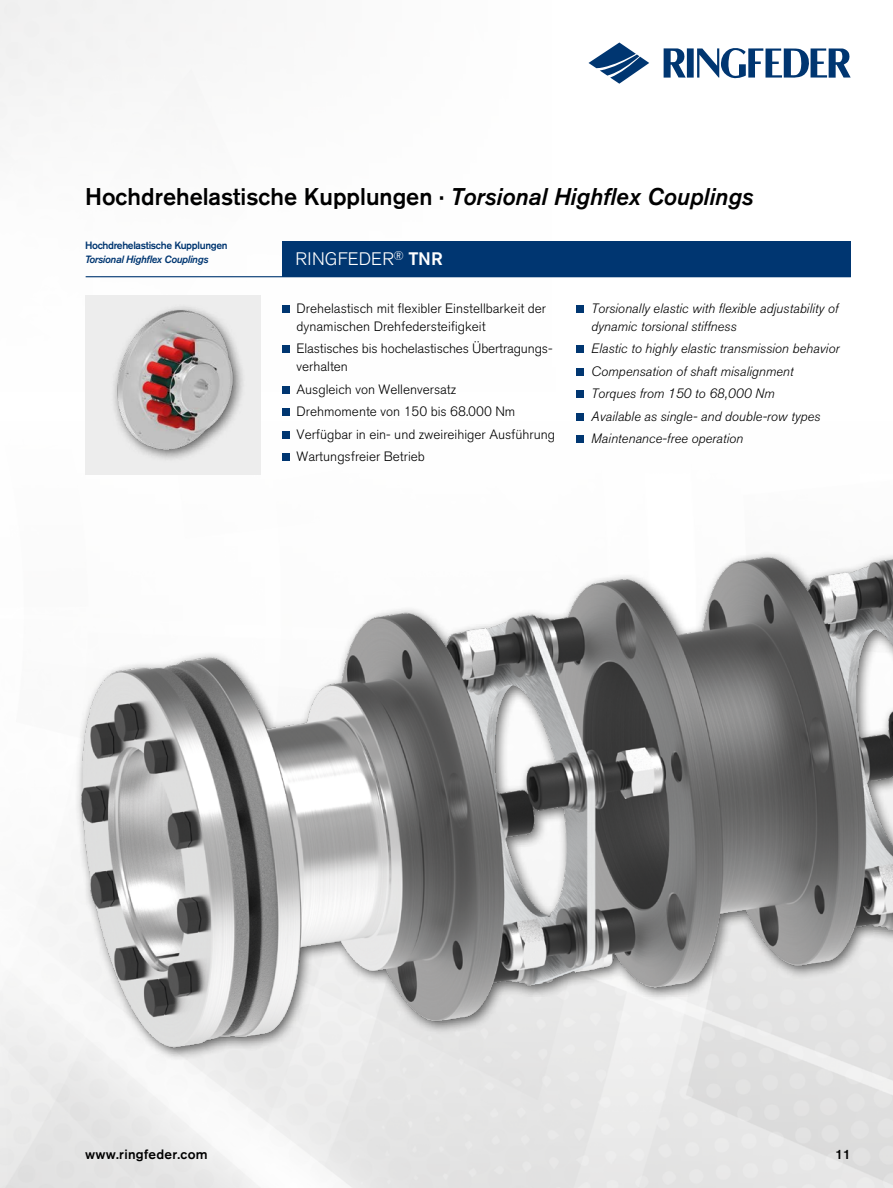
<style>
.page{position:relative;width:893px;height:1188px;background:#fff}
.page>*{position:absolute;margin:0;border:0;box-sizing:border-box;transform-origin:0 0}
.t1{font:500 24px "Akzidenz Grotesk BE";color:#000}
.t2{font:300 18px "Akzidenz Grotesk BE";letter-spacing:.015em;color:#fff}
.t3{font:300 13.5px/22.5px "Akzidenz Grotesk BE";color:#000}
.t4{font:italic 300 13.5px/22.5px "Akzidenz Grotesk BE";color:#000}
.t5{font:500 13.5px "Akzidenz Grotesk BE";letter-spacing:.02em;color:#000}
.t6{font:500 10.5px "Akzidenz Grotesk BE";letter-spacing:-.03em;color:#003671}
.t7{font:italic 500 10.5px "Akzidenz Grotesk BE";letter-spacing:-.03em;color:#003671}
.s1{font-style:italic}
.s2{font-weight:500}
</style>
<div class="page">
<svg style="left:0;top:787px;width:15px;height:401px;fill:#f5f5f5"></svg>
<img style="left:61px;top:513px;width:832px;height:577px">
<svg style="left:664px;top:48px;width:187px;height:31px"></svg>
<svg style="left:588px;top:43px;width:61px;height:41px"></svg>
<div style="left:283px;top:241px;width:568px;height:36px;background:#003671"></div>
<div style="left:282px;top:305px;width:8px;height:8px;background:#003671"></div>
<div style="left:282px;top:345px;width:8px;height:8px;background:#003671"></div>
<div style="left:282px;top:386px;width:8px;height:8px;background:#003671"></div>
<div style="left:282px;top:408px;width:8px;height:8px;background:#003671"></div>
<div style="left:282px;top:431px;width:8px;height:8px;background:#003671"></div>
<div style="left:282px;top:453px;width:8px;height:8px;background:#003671"></div>
<div style="left:576px;top:305px;width:8px;height:8px;background:#003671"></div>
<div style="left:576px;top:345px;width:8px;height:8px;background:#003671"></div>
<div style="left:576px;top:368px;width:8px;height:8px;background:#003671"></div>
<div style="left:576px;top:390px;width:8px;height:8px;background:#003671"></div>
<div style="left:576px;top:413px;width:8px;height:8px;background:#003671"></div>
<div style="left:576px;top:435px;width:8px;height:8px;background:#003671"></div>
<hr style="left:86px;top:276px;width:765px;height:1px;background:#003671">
<img style="left:87px;top:295px;width:174px;height:179px">
<h1 class="t1" style="left:85px;top:182px;width:670px">Hochdrehelastische Kupplungen · <span class="s1">Torsional Highflex Couplings</span></h1>
<p class="t6" style="left:85px;top:239px;width:144px">Hochdrehelastische Kupplungen</p>
<p class="t7" style="left:85px;top:253px;width:125px">Torsional Highflex Couplings</p>
<h2 class="t2" style="left:296px;top:249px;width:149px">RINGFEDER<sup>®</sup> <span class="s2">TNR</span></h2>
<p class="t3" style="left:297px;top:299px;width:251px;line-height:18px">Drehelastisch mit flexibler Einstellbarkeit der dynamischen Drehfedersteifigkeit</p>
<p class="t3" style="left:297px;top:340px;width:258px;line-height:18px">Elastisches bis hochelastisches Übertragungs&shy;verhalten</p>
<p class="t3" style="left:297px;top:378px;width:260px">Ausgleich von Wellenversatz<br>Drehmomente von 150 bis 68.000 Nm Verfügbar in ein- und zweireihiger Ausführung Wartungsfreier Betrieb</p>
<p class="t4" style="left:591px;top:299px;width:249px;line-height:18px">Torsionally elastic with flexible adjustability of dynamic torsional stiffness</p>
<p class="t4" style="left:591px;top:338px;width:250px">Elastic to highly elastic transmission behavior Compensation of shaft misalignment Torques from 150 to 68,000 Nm<br>Available as single- and double-row types Maintenance-free operation</p>
<p class="t5" style="left:85px;top:1146px;width:124px">www.ringfeder.com</p>
<p class="t5" style="left:835px;top:1146px;width:17px">11</p>
</div>
